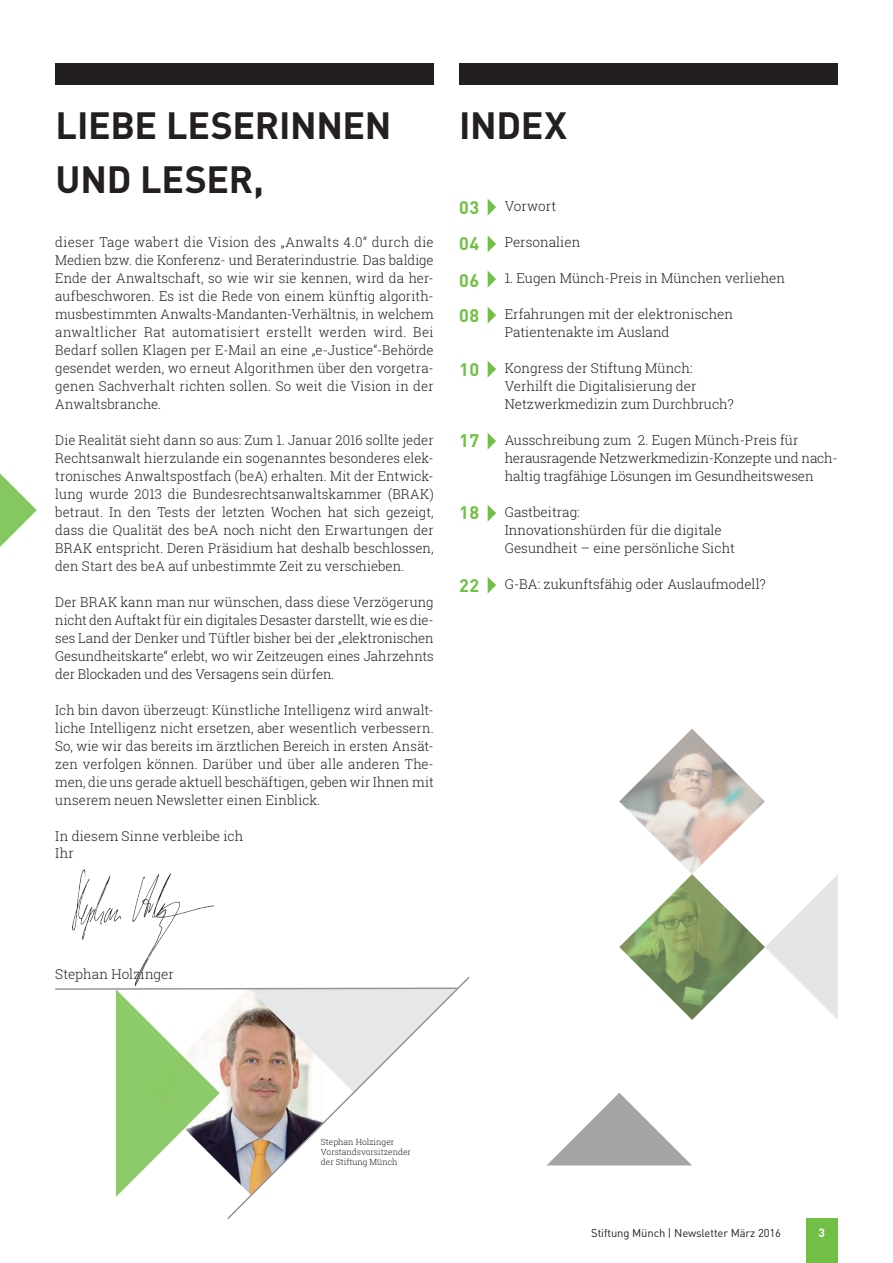
<style>
.page{position:relative;width:893px;height:1263px;background:#fff}
.page>*{position:absolute;margin:0;border:0;box-sizing:border-box;transform-origin:0 0}
.t1{font:700 37.5px/54px "DIN";letter-spacing:-.01em;color:#231f20}
.t2{font:700 18px/36.8px "DIN";letter-spacing:.02em;color:#71bf44;text-align:justify}
.t3{font:300 13.5px/18px "Roboto Slab";color:#231f20}
.t4{font:700 12px "DIN";color:#fff}
.t5{font:11.25px "DIN";letter-spacing:-.01em;color:#231f20}
.t6{font:300 8.4px/10.1px "Roboto Slab";color:#231f20}
</style>
<div class="page">
<svg style="left:619px;top:729px;width:219px;height:291px"></svg>
<svg style="left:547px;top:1093px;width:145px;height:72px"></svg>
<svg style="left:0;top:473px;width:37px;height:74px"></svg>
<div style="left:806px;top:1218px;width:32px;height:45px;background:#71bf44"></div>
<svg style="left:488px;top:199px;width:8px;height:16px"></svg>
<svg style="left:488px;top:236px;width:8px;height:16px"></svg>
<svg style="left:488px;top:271px;width:8px;height:16px"></svg>
<svg style="left:488px;top:307px;width:8px;height:16px"></svg>
<svg style="left:488px;top:361px;width:8px;height:16px"></svg>
<svg style="left:488px;top:433px;width:8px;height:16px"></svg>
<svg style="left:488px;top:505px;width:8px;height:16px"></svg>
<svg style="left:488px;top:577px;width:8px;height:16px"></svg>
<div style="left:55px;top:64px;width:379px;height:21px;background:#231f20"></div>
<div style="left:459px;top:64px;width:379px;height:21px;background:#231f20"></div>
<svg style="left:55px;top:988px;width:171px;height:209px"></svg>
<img style="left:73px;top:870px;width:141px;height:115px">
<svg style="left:226px;top:976px;width:244px;height:243px"></svg>
<h1 class="t1" style="left:56px;top:97px;width:337px">LIEBE LESERINNEN<br>UND LESER,</h1>
<p class="t3" style="left:55px;top:233px;width:380px;text-align:justify">dieser Tage wabert die Vision des „Anwalts 4.0“ durch die Medien bzw. die Konferenz- und Beraterindustrie. Das baldige Ende der Anwaltschaft, so wie wir sie kennen, wird da her&shy;aufbeschworen. Es ist die Rede von einem künftig algorith&shy;musbestimmten Anwalts-Mandanten-Verhältnis, in welchem anwaltlicher Rat automatisiert erstellt werden wird. Bei Bedarf sollen Klagen per E-Mail an eine „e-Justice“-Behörde gesendet werden, wo erneut Algorithmen über den vorgetra&shy;genen Sachverhalt richten sollen. So weit die Vision in der Anwaltsbranche.</p>
<p class="t3" style="left:55px;top:431px;width:380px;text-align:justify">Die Realität sieht dann so aus: Zum 1. Januar 2016 sollte jeder Rechtsanwalt hierzulande ein sogenanntes besonderes elek&shy;tronisches Anwaltspostfach (beA) erhalten. Mit der Entwick&shy;lung wurde 2013 die Bundesrechtsanwaltskammer (BRAK) betraut. In den Tests der letzten Wochen hat sich gezeigt, dass die Qualität des beA noch nicht den Erwartungen der BRAK entspricht. Deren Präsidium hat deshalb beschlossen, den Start des beA auf unbestimmte Zeit zu verschieben.</p>
<p class="t3" style="left:55px;top:593px;width:380px;text-align:justify">Der BRAK kann man nur wünschen, dass diese Verzögerung nicht den Auftakt für ein digitales Desaster darstellt, wie es die&shy;ses Land der Denker und Tüftler bisher bei der „elektronischen Gesundheitskarte“ erlebt, wo wir Zeitzeugen eines Jahrzehnts der Blockaden und des Versagens sein dürfen.</p>
<p class="t3" style="left:55px;top:701px;width:380px;text-align:justify">Ich bin davon überzeugt: Künstliche Intelligenz wird anwalt&shy;liche Intelligenz nicht ersetzen, aber wesentlich verbessern.<br>So, wie wir das bereits im ärztlichen Bereich in ersten Ansät&shy;zen verfolgen können. Darüber und über alle anderen The&shy;men, die uns gerade aktuell beschäftigen, geben wir Ihnen mit unserem neuen Newsletter einen Einblick.</p>
<p class="t3" style="left:55px;top:827px;width:190px;line-height:17.2px">In diesem Sinne verbleibe ich<br>Ihr</p>
<h1 class="t1" style="left:459px;top:97px;width:109px">INDEX</h1>
<h2 class="t2" style="left:459px;top:188px;width:21px">03<br>04<br>06</h2>
<h2 class="t2" style="left:459px;top:296px;width:21px">08</h2>
<h2 class="t2" style="left:459px;top:350px;width:21px">10</h2>
<h2 class="t2" style="left:459px;top:421px;width:21px">17</h2>
<h2 class="t2" style="left:459px;top:493px;width:21px">18</h2>
<h2 class="t2" style="left:459px;top:566px;width:21px">22</h2>
<p class="t3" style="left:505px;top:197px;width:53px">Vorwort</p>
<p class="t3" style="left:505px;top:233px;width:77px">Personalien</p>
<p class="t3" style="left:505px;top:269px;width:282px">1. Eugen Münch-Preis in München verliehen</p>
<p class="t3" style="left:505px;top:305px;width:230px">Erfahrungen mit der elektronischen<br>Patientenakte im Ausland</p>
<p class="t3" style="left:505px;top:359px;width:231px">Kongress der Stiftung Münch:<br>Verhilft die Digitalisierung der<br>Netzwerkmedizin zum Durchbruch?</p>
<p class="t3" style="left:505px;top:431px;width:335px">Ausschreibung zum 2. Eugen Münch-Preis für herausragende Netzwerkmedizin-Konzepte und nach&shy;haltig tragfähige Lösungen im Gesundheitswesen</p>
<p class="t3" style="left:505px;top:503px;width:232px">Gastbeitrag:<br>Innovationshürden für die digitale<br>Gesundheit – eine persönliche Sicht</p>
<p class="t3" style="left:505px;top:575px;width:263px">G-BA: zukunftsfähig oder Auslaufmodell?</p>
<p class="t3" style="left:55px;top:965px;width:120px">Stephan Holzinger</p>
<p class="t6" style="left:321px;top:1136px;width:92px">Stephan Holzinger<br>Vorstandsvorsitzender der Stiftung Münch</p>
<p class="t5" style="left:591px;top:1226px;width:191px">Stiftung Münch | Newsletter März 2016</p>
<p class="t4" style="left:818px;top:1224px;width:8px">3</p>
</div>
